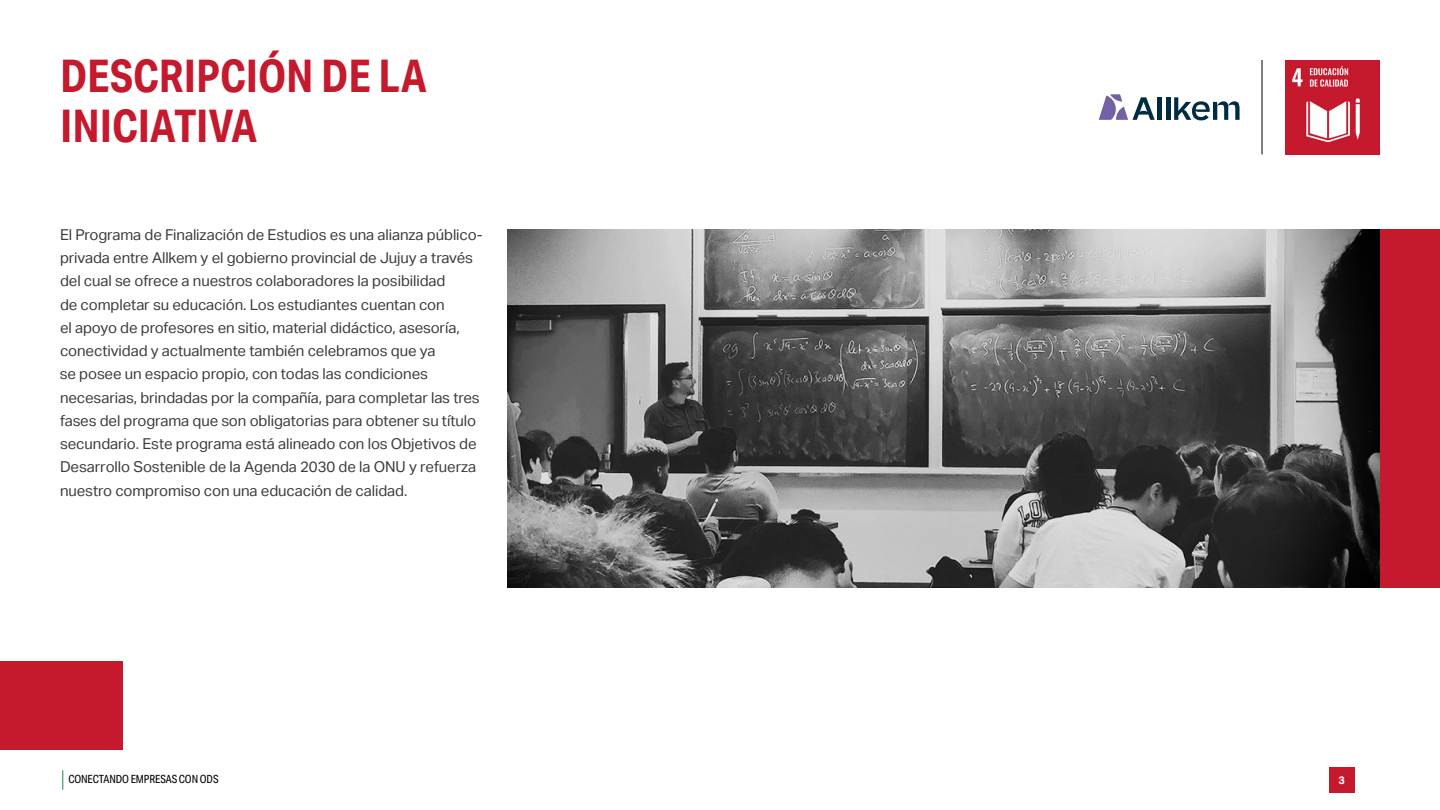
<style>
.page{position:relative;width:1440px;height:810px;background:#fff}
.page>*{position:absolute;margin:0;border:0;box-sizing:border-box;transform-origin:0 0}
.t1{font:700 45px/50.2px "Aktiv Grotesk Cd";color:#c5192d}
.t2{font:15px/23.2px "Aktiv Grotesk";letter-spacing:-.005em;color:#3c3c3b}
.t3{font:11.25px "Aktiv Grotesk Cd";letter-spacing:-.01em;color:#000}
.t4{font:700 10.88px "Aktiv Grotesk";color:#fff}
</style>
<div class="page">
<svg style="left:62px;top:770px;width:1px;height:20px"></svg>
<div style="left:1329px;top:767px;width:25px;height:26px;background:#c5192d"></div>
<img style="left:1285px;top:60px;width:95px;height:95px">
<hr style="left:1262px;top:60px;width:1px;height:94px;background:#000">
<div style="left:1157px;top:97px;width:5px;height:23px;background:#002c42"></div>
<hr style="left:1166px;top:97px;width:4px;height:23px;background:#002c42">
<svg style="left:1099px;top:94px;width:56px;height:26px"></svg>
<svg style="left:1174px;top:97px;width:66px;height:23px"></svg>
<img style="left:508px;top:229px;width:872px;height:359px">
<div style="left:1380px;top:229px;width:60px;height:359px;background:#c5192d"></div>
<div style="left:0;top:661px;width:123px;height:89px;background:#c5192d"></div>
<h1 class="t1" style="left:60px;top:50px;width:368px">DESCRIPCIÓN DE LA<br>INICIATIVA</h1>
<p class="t2" style="left:60px;top:223px;width:424px">El Programa de Finalización de Estudios es una alianza público&shy;privada entre Allkem y el gobierno provincial de Jujuy a través del cual se ofrece a nuestros colaboradores la posibilidad<br>de completar su educación. Los estudiantes cuentan con<br>el apoyo de profesores en sitio, material didáctico, asesoría, conectividad y actualmente también celebramos que ya<br>se posee un espacio propio, con todas las condiciones necesarias, brindadas por la compañía, para completar las tres fases del programa que son obligatorias para obtener su título secundario. Este programa está alineado con los Objetivos de Desarrollo Sostenible de la Agenda 2030 de la ONU y refuerza nuestro compromiso con una educación de calidad.</p>
<p class="t3" style="left:68px;top:773px;width:152px">CONECTANDO EMPRESAS CON ODS</p>
<p class="t4" style="left:1338px;top:774px;width:8px">3</p>
</div>
